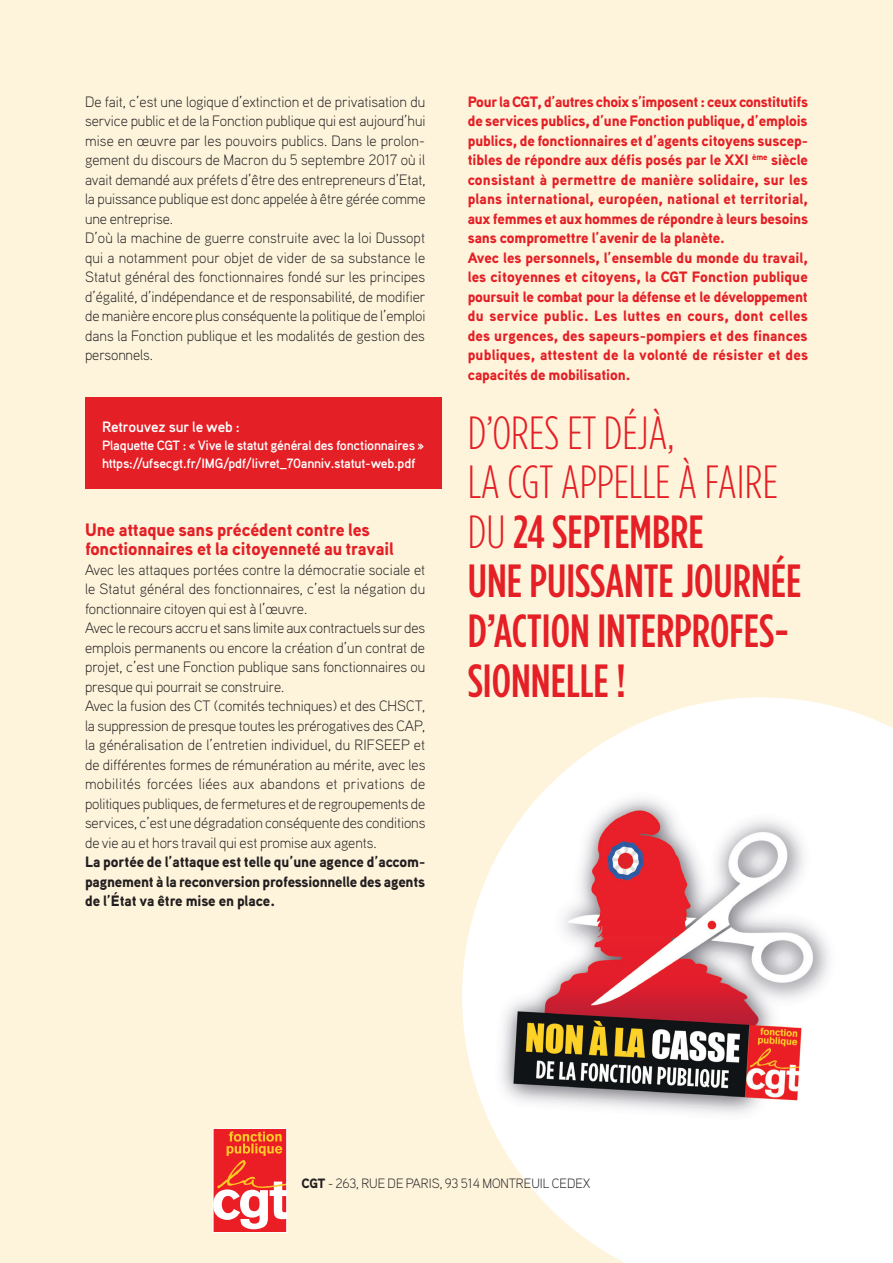
<style>
.page{position:relative;width:893px;height:1263px;background:#fef4dc}
.page>*{position:absolute;margin:0;border:0;box-sizing:border-box;transform-origin:0 0}
.t1{font:500 46.5px/49.5px "Gotham Condensed";color:#e41f25}
.t2{font:900 18px/19.5px "Aaux Pro";letter-spacing:-.005em;color:#e41f25}
.t3{font:300 15px/19.5px "Aaux Pro";color:#231f20}
.t4{font:900 15px/19.5px "Aaux Pro";letter-spacing:-.005em;color:#e41f25}
.t5{font:900 15px/19.5px "Aaux Pro";letter-spacing:-.015em;color:#231f20;text-align:justify}
.t6{font:700 15px "Aaux Pro";letter-spacing:-.005em;color:#fff}
.t7{font:700 13.5px/18px "Aaux Pro";letter-spacing:-.015em;color:#fff}
.t8{font:300 13.5px "Aaux Pro";letter-spacing:-.005em;color:#231f20}
.s1{font-weight:300}
.s2{font-weight:900}
</style>
<div class="page">
<div style="left:85px;top:397px;width:356px;height:91px;background:#e41f25"></div>
<div style="left:213px;top:1128px;width:74px;height:104px;background:#eb1e25"></div>
<svg style="left:215px;top:1131px;width:70px;height:98px"></svg>
<div style="left:213px;top:1128px;width:74px;height:105px;border:1px solid #fff"></div>
<svg style="left:462px;top:697px;width:431px;height:566px;fill:#fff"></svg>
<img style="left:489px;top:787px;width:353px;height:339px">
<p class="t3" style="left:85px;top:91px;width:342px">De fait, c’est une logique d’extinction et de privatisation du service public et de la Fonction publique qui est aujourd’hui mise en œuvre par les pouvoirs publics. Dans le prolon&shy;gement du discours de Macron du 5 septembre 2017 où il avait demandé aux préfets d’être des entrepreneurs d’Etat, la puissance publique est donc appelée à être gérée comme une entreprise.<br>D’où la machine de guerre construite avec la loi Dussopt qui a notamment pour objet de vider de sa substance le Statut général des fonctionnaires fondé sur les principes d’égalité, d’indépendance et de responsabilité, de modifier de manière encore plus conséquente la politique de l’emploi dans la Fonction publique et les modalités de gestion des personnels.</p>
<p class="t6" style="left:102px;top:417px;width:139px">Retrouvez sur le web :</p>
<p class="t7" style="left:102px;top:436px;width:324px">Plaquette CGT : « Vive le statut général des fonctionnaires » https://ufsecgt.fr/IMG/pdf/livret_70anniv.statut-web.pdf</p>
<p class="t2" style="left:85px;top:519px;width:310px">Une attaque sans précédent contre les fonctionnaires et la citoyenneté au travail</p>
<p class="t3" style="left:85px;top:559px;width:342px">Avec les attaques portées contre la démocratie sociale et le Statut général des fonctionnaires, c’est la négation du fonctionnaire citoyen qui est à l’œuvre.<br>Avec le recours accru et sans limite aux contractuels sur des emplois permanents ou encore la création d’un contrat de projet, c’est une Fonction publique sans fonctionnaires ou presque qui pourrait se construire.<br>Avec la fusion des CT (comités techniques) et des CHSCT, la suppression de presque toutes les prérogatives des CAP, la généralisation de l’entretien individuel, du RIFSEEP et de différentes formes de rémunération au mérite, avec les mobilités forcées liées aux abandons et privations de politiques publiques, de fermetures et de regroupements de services, c’est une dégradation conséquente des conditions de vie au et hors travail qui est promise aux agents.</p>
<p class="t5" style="left:85px;top:852px;width:342px">La portée de l’attaque est telle qu’une agence d’accom&shy;pagnement à la reconversion professionnelle des agents de l’État va être mise en place.</p>
<p class="t4" style="left:468px;top:91px;width:342px">Pour la CGT, d’autres choix s’imposent : ceux constitutifs de services publics, d’une Fonction publique, d’emplois publics, de fonctionnaires et d’agents citoyens suscep&shy;tibles de répondre aux défis posés par le XXI <sup>ème</sup> siècle consistant à permettre de manière solidaire, sur les plans international, européen, national et territorial, aux femmes et aux hommes de répondre à leurs besoins sans compromettre l’avenir de la planète.<br>Avec les personnels, l’ensemble du monde du travail, les citoyennes et citoyens, la CGT Fonction publique poursuit le combat pour la défense et le développement du service public. Les luttes en cours, dont celles des urgences, des sapeurs-pompiers et des finances publiques, attestent de la volonté de résister et des capacités de mobilisation.</p>
<h1 class="t1" style="left:468px;top:407px;width:335px"><span class="s1">D’ORES ET DÉJÀ,<br>LA CGT APPELLE À FAIRE<br>DU</span> 24 SEPTEMBRE<br>UNE PUISSANTE JOURNÉE<br>D’ACTION INTERPROFES-<br>SIONNELLE !</h1>
<p class="t8" style="left:302px;top:1175px;width:290px"><span class="s2">CGT</span> - 263, RUE DE PARIS, 93 514 MONTREUIL CEDEX</p>
</div>
